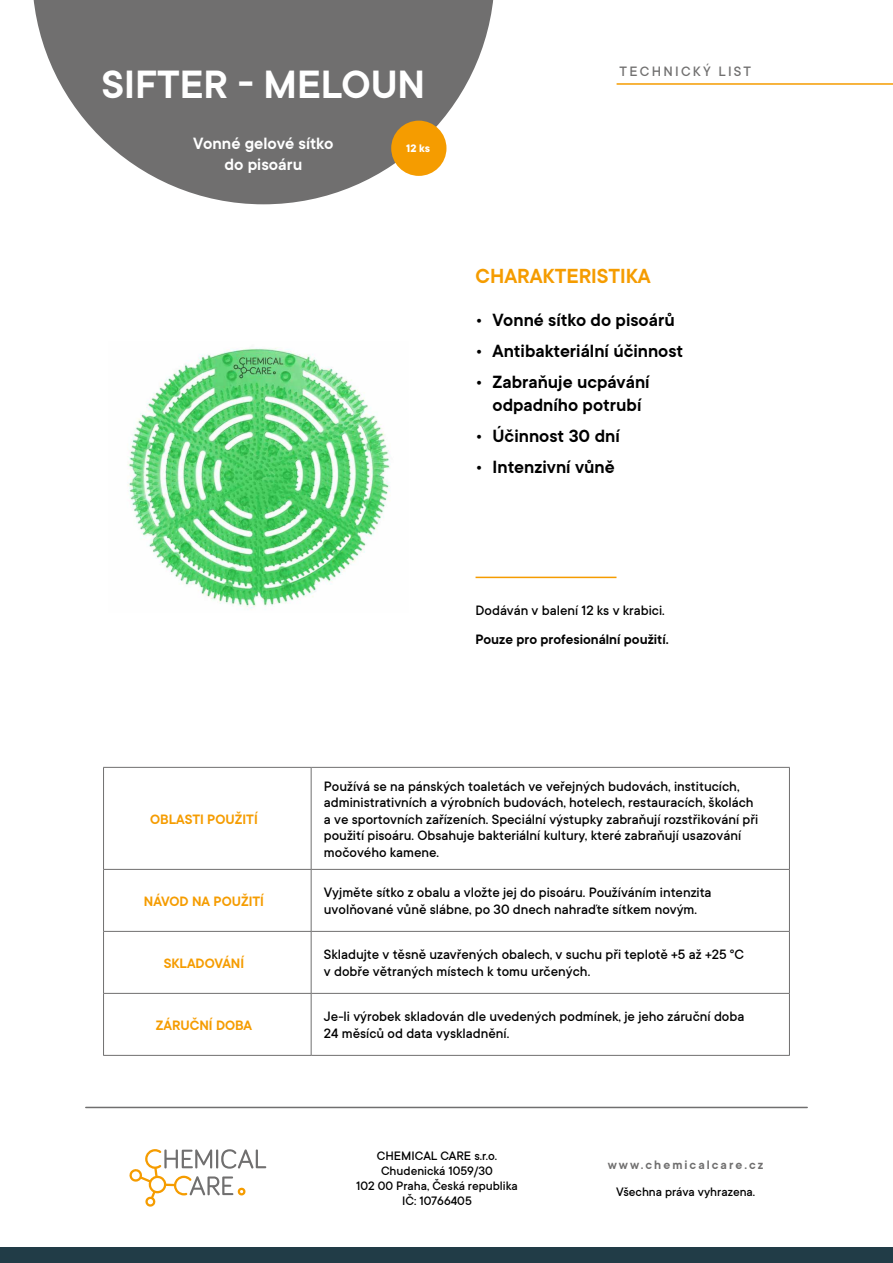
<style>
.page{position:relative;width:893px;height:1263px;background:#fff}
.page>*{position:absolute;margin:0;border:0;box-sizing:border-box;transform-origin:0 0}
.t1{font:600 43.5px "TT Commons";color:#fff}
.t2{font:600 22.5px "TT Commons";color:#f59c00}
.t3{font:600 19.5px/22.5px "TT Commons";color:#000;text-align:center}
.t4{font:600 18px/21.6px "TT Commons";color:#fff;text-align:center}
.t5{font:500 15px/16.5px "TT Commons";color:#000}
.t6{font:600 15px "TT Commons";color:#f59c00}
.t7{font:600 15px "TT Commons";color:#000}
.t8{font:500 15px "TT Commons";letter-spacing:.15em;color:#706f6f}
.t9{font:500 13.5px/15px "TT Commons";color:#000;text-align:center}
.t10{font:600 13.5px "TT Commons";letter-spacing:.15em;color:#706f6f}
.t11{font:700 12px "TT Commons";color:#fff}
</style>
<div class="page">
<svg style="left:33px;top:0;width:461px;height:204px;fill:#706f6f"></svg>
<div style="left:0;top:1247px;width:893px;height:16px;background:#213c47"></div>
<hr style="left:617px;top:83px;width:276px;height:2px;background:#f59c00">
<hr style="left:86px;top:1107px;width:721px;height:1px;background:#706f6f">
<svg style="left:129px;top:1149px;width:137px;height:57px"></svg>
<img style="left:127px;top:348px;width:263px;height:262px">
<div style="left:391px;top:121px;width:55px;height:55px;background:#f59c00;border-radius:50%"></div>
<hr style="left:476px;top:577px;width:140px;height:1px;background:#f59c00">
<hr style="left:311px;top:768px;width:1px;height:101px;background:#706f6f">
<hr style="left:103px;top:869px;width:208px;height:1px;background:#706f6f">
<hr style="left:311px;top:869px;width:479px;height:1px;background:#706f6f">
<hr style="left:311px;top:870px;width:1px;height:61px;background:#706f6f">
<hr style="left:103px;top:931px;width:208px;height:1px;background:#706f6f">
<hr style="left:311px;top:931px;width:479px;height:1px;background:#706f6f">
<hr style="left:311px;top:932px;width:1px;height:61px;background:#706f6f">
<hr style="left:103px;top:993px;width:208px;height:1px;background:#706f6f">
<hr style="left:311px;top:993px;width:479px;height:1px;background:#706f6f">
<hr style="left:311px;top:994px;width:1px;height:61px;background:#706f6f">
<hr style="left:103px;top:767px;width:208px;height:1px;background:#706f6f">
<hr style="left:103px;top:768px;width:1px;height:101px;background:#706f6f">
<hr style="left:311px;top:767px;width:479px;height:1px;background:#706f6f">
<hr style="left:789px;top:768px;width:1px;height:101px;background:#706f6f">
<hr style="left:103px;top:870px;width:1px;height:61px;background:#706f6f">
<hr style="left:789px;top:870px;width:1px;height:61px;background:#706f6f">
<hr style="left:103px;top:932px;width:1px;height:61px;background:#706f6f">
<hr style="left:789px;top:932px;width:1px;height:61px;background:#706f6f">
<hr style="left:103px;top:994px;width:1px;height:61px;background:#706f6f">
<hr style="left:789px;top:994px;width:1px;height:61px;background:#706f6f">
<hr style="left:103px;top:1055px;width:208px;height:1px;background:#706f6f">
<hr style="left:311px;top:1055px;width:479px;height:1px;background:#706f6f">
<h1 class="t1" style="left:102px;top:56px;width:325px">SIFTER - MELOUN</h1>
<p class="t4" style="left:193px;top:132px;width:142px">Vonné gelové sítko do pisoáru</p>
<p class="t11" style="left:406px;top:141px;width:25px">12 ks</p>
<p class="t8" style="left:620px;top:64px;width:133px">TECHNICKÝ LIST</p>
<h2 class="t2" style="left:476px;top:261px;width:177px">CHARAKTERISTIKA</h2>
<h3 class="t3" style="left:476px;top:308px;width:201px">• Vonné sítko do pisoárů</h3>
<h3 class="t3" style="left:476px;top:339px;width:209px">• Antibakteriální účinnost</h3>
<h3 class="t3" style="left:476px;top:370px;width:176px">• Zabraňuje ucpávání odpadního potrubí</h3>
<h3 class="t3" style="left:476px;top:424px;width:146px">• Účinnost 30 dní</h3>
<h3 class="t3" style="left:476px;top:455px;width:141px">• Intenzivní vůně</h3>
<p class="t5" style="left:476px;top:602px;width:191px">Dodáván v balení 12 ks v krabici.</p>
<p class="t7" style="left:476px;top:630px;width:195px">Pouze pro profesionální použití.</p>
<p class="t6" style="left:150px;top:809px;width:109px">OBLASTI POUŽITÍ</p>
<p class="t5" style="left:324px;top:778px;width:436px">Používá se na pánských toaletách ve veřejných budovách, institucích, administrativních a výrobních budovách, hotelech, restauracích, školách a ve sportovních zařízeních. Speciální výstupky zabraňují rozstřikování při použití pisoáru. Obsahuje bakteriální kultury, které zabraňují usazování močového kamene.</p>
<p class="t6" style="left:144px;top:891px;width:122px">NÁVOD NA POUŽITÍ</p>
<p class="t5" style="left:324px;top:885px;width:389px">Vyjměte sítko z obalu a vložte jej do pisoáru. Používáním intenzita uvolňované vůně slábne, po 30 dnech nahraďte sítkem novým.</p>
<p class="t6" style="left:164px;top:953px;width:82px">SKLADOVÁNÍ</p>
<p class="t5" style="left:324px;top:947px;width:422px">Skladujte v těsně uzavřených obalech, v suchu při teplotě +5 až +25 °C v dobře větraných místech k tomu určených.</p>
<p class="t6" style="left:156px;top:1015px;width:98px">ZÁRUČNÍ DOBA</p>
<p class="t5" style="left:324px;top:1009px;width:422px">Je-li výrobek skladován dle uvedených podmínek, je jeho záruční doba<br>24 měsíců od data vyskladnění.</p>
<p class="t9" style="left:356px;top:1148px;width:163px">CHEMICAL CARE s.r.o.<br>Chudenická 1059/30<br>102 00 Praha, Česká republika<br>IČ: 10766405</p>
<p class="t10" style="left:608px;top:1156px;width:157px">www.chemicalcare.cz</p>
<p class="t9" style="left:616px;top:1185px;width:141px">Všechna práva vyhrazena.</p>
</div>
